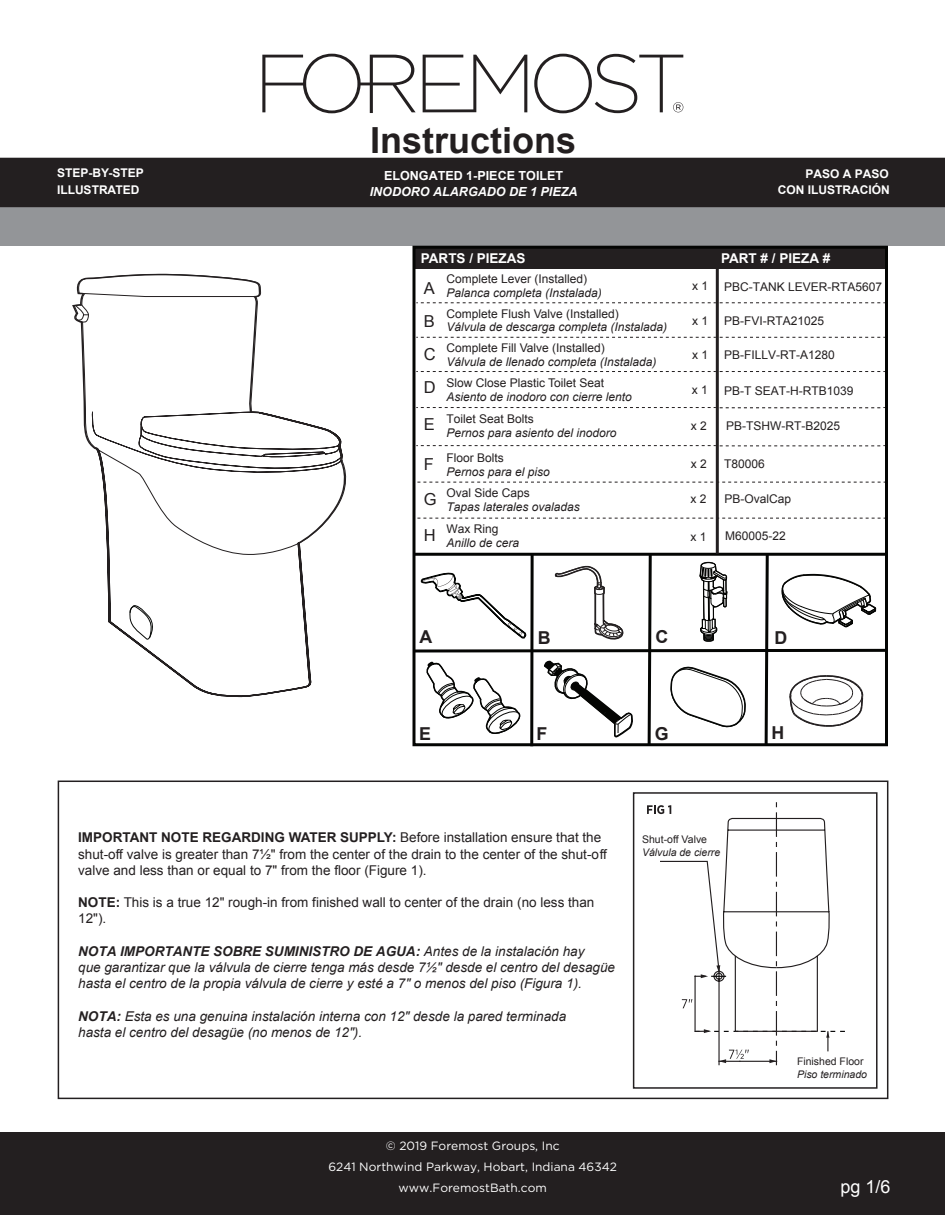
<style>
.page{position:relative;width:945px;height:1215px;background:#fff}
.page>*{position:absolute;margin:0;border:0;box-sizing:border-box;transform-origin:0 0}
.t1{font:700 36px "Arial";color:#231f20}
.t2{font:18px "Arial";color:#fff}
.t3{font:700 17.85px "Arial";color:#231f20}
.t4{font:16.5px/33px "Arial";color:#231f20;text-align:justify}
.t5{font:italic 13.5px/16.2px "Arial";color:#231f20}
.t6{font:13.5px/16.2px "Arial";color:#231f20}
.t7{font:700 13.5px "Arial";color:#fff}
.t8{font:italic 700 12.6px "Arial";color:#fff}
.t9{font:700 12.6px "Arial";color:#fff}
.t10{font:12px "Arial";color:#231f20}
.t11{font:italic 12px "Arial";color:#231f20}
.t12{font:12px/21px "Gotham";color:#fff;text-align:center}
.t13{font:700 12px/16.5px "Arial";color:#fff}
.t14{font:italic 10.5px "Arial";color:#231f20}
.t15{font:10.5px "Arial";color:#231f20}
.s1{font-weight:700}
</style>
<div class="page">
<svg style="left:417px;top:482px;width:467px;height:1px"></svg>
<svg style="left:417px;top:518px;width:467px;height:1px"></svg>
<div style="left:0;top:1133px;width:945px;height:82px;background:#231f20"></div>
<div style="left:0;top:207px;width:945px;height:39px;background:#939598"></div>
<div style="left:413px;top:247px;width:475px;height:22px;background:#231f20"></div>
<svg style="left:416px;top:302px;width:468px;height:1px"></svg>
<svg style="left:416px;top:337px;width:468px;height:1px"></svg>
<svg style="left:416px;top:371px;width:468px;height:1px"></svg>
<svg style="left:416px;top:407px;width:468px;height:1px"></svg>
<div style="left:633px;top:792px;width:245px;height:297px;border:2px solid #231f20"></div>
<svg style="left:647px;top:802px;width:198px;height:264px"></svg>
<div style="left:58px;top:781px;width:830px;height:318px;border:2px solid #231f20"></div>
<svg style="left:416px;top:445px;width:468px;height:1px"></svg>
<svg style="left:80px;top:324px;width:267px;height:373px"></svg>
<svg style="left:72px;top:273px;width:190px;height:51px"></svg>
<svg style="left:339px;top:455px;width:4px;height:8px"></svg>
<div style="left:0;top:158px;width:945px;height:49px;background:#231f20"></div>
<svg style="left:423px;top:55px;width:104px;height:57px"></svg>
<svg style="left:534px;top:54px;width:149px;height:59px"></svg>
<svg style="left:262px;top:54px;width:154px;height:59px"></svg>
<svg style="left:412px;top:552px;width:476px;height:195px"></svg>
<hr style="left:716px;top:268px;width:3px;height:286px;background:#231f20">
<p class="t13" style="left:57px;top:165px;width:88px">STEP-BY-STEP<br>ILLUSTRATED</p>
<h1 class="t1" style="left:370px;top:116px;width:208px">Instructions</h1>
<p class="t9" style="left:384px;top:167px;width:181px">ELONGATED 1-PIECE TOILET</p>
<p class="t8" style="left:370px;top:183px;width:209px">INODORO ALARGADO DE 1 PIEZA</p>
<p class="t13" style="left:806px;top:166px;width:85px">PASO A PASO</p>
<p class="t13" style="left:778px;top:182px;width:113px">CON ILUSTRACIÓN</p>
<p class="t7" style="left:421px;top:249px;width:106px">PARTS / PIEZAS</p>
<p class="t7" style="left:721px;top:249px;width:111px">PART # / PIEZA #</p>
<p class="t10" style="left:446px;top:271px;width:142px">Complete Lever (Installed)</p>
<p class="t11" style="left:446px;top:285px;width:157px">Palanca completa (Instalada)</p>
<p class="t10" style="left:446px;top:305px;width:174px">Complete Flush Valve (Installed)</p>
<p class="t11" style="left:446px;top:319px;width:222px">Válvula de descarga completa (Instalada)</p>
<p class="t4" style="left:424px;top:272px;width:13px">A B C D</p>
<p class="t10" style="left:692px;top:278px;width:18px">x 1</p>
<p class="t10" style="left:724px;top:279px;width:160px">PBC-TANK LEVER-RTA5607</p>
<p class="t10" style="left:692px;top:313px;width:18px">x 1</p>
<p class="t10" style="left:692px;top:347px;width:18px">x 1</p>
<p class="t10" style="left:692px;top:382px;width:18px">x 1</p>
<p class="t10" style="left:724px;top:313px;width:102px">PB-FVI-RTA21025</p>
<p class="t10" style="left:446px;top:340px;width:160px">Complete Fill Valve (Installed)</p>
<p class="t11" style="left:446px;top:354px;width:212px">Válvula de llenado completa (Instalada)</p>
<p class="t10" style="left:724px;top:347px;width:112px">PB-FILLV-RT-A1280</p>
<p class="t10" style="left:446px;top:375px;width:159px">Slow Close Plastic Toilet Seat</p>
<p class="t11" style="left:446px;top:389px;width:187px">Asiento de inodoro con cierre lento</p>
<p class="t10" style="left:724px;top:383px;width:131px">PB-T SEAT-H-RTB1039</p>
<p class="t4" style="left:424px;top:408px;width:13px">E</p>
<p class="t10" style="left:446px;top:411px;width:89px">Toilet Seat Bolts</p>
<p class="t11" style="left:446px;top:425px;width:172px">Pernos para asiento del inodoro</p>
<p class="t10" style="left:691px;top:418px;width:18px">x 2</p>
<p class="t10" style="left:726px;top:418px;width:116px">PB-TSHW-RT-B2025</p>
<p class="t4" style="left:424px;top:447px;width:12px">F</p>
<p class="t10" style="left:446px;top:450px;width:59px">Floor Bolts</p>
<p class="t11" style="left:446px;top:464px;width:105px">Pernos para el piso</p>
<p class="t10" style="left:691px;top:456px;width:18px">x 2</p>
<p class="t10" style="left:724px;top:456px;width:42px">T80006</p>
<p class="t4" style="left:424px;top:483px;width:14px">G</p>
<p class="t10" style="left:446px;top:485px;width:85px">Oval Side Caps</p>
<p class="t11" style="left:446px;top:499px;width:135px">Tapas laterales ovaladas</p>
<p class="t10" style="left:690px;top:491px;width:18px">x 2</p>
<p class="t10" style="left:724px;top:491px;width:68px">PB-OvalCap</p>
<p class="t10" style="left:446px;top:521px;width:54px">Wax Ring</p>
<p class="t11" style="left:446px;top:535px;width:74px">Anillo de cera</p>
<p class="t4" style="left:424px;top:519px;width:13px">H</p>
<p class="t10" style="left:690px;top:529px;width:18px">x 1</p>
<p class="t10" style="left:725px;top:528px;width:62px">M60005-22</p>
<h3 class="t3" style="left:420px;top:625px;width:14px">A</h3>
<h3 class="t3" style="left:538px;top:626px;width:14px">B</h3>
<h3 class="t3" style="left:656px;top:625px;width:14px">C</h3>
<h3 class="t3" style="left:774px;top:626px;width:14px">D</h3>
<h3 class="t3" style="left:419px;top:722px;width:13px">E</h3>
<h3 class="t3" style="left:655px;top:722px;width:15px">G</h3>
<h3 class="t3" style="left:537px;top:722px;width:12px">F</h3>
<h3 class="t3" style="left:771px;top:721px;width:14px">H</h3>
<p class="t6" style="left:78px;top:830px;width:530px"><span class="s1">IMPORTANT NOTE REGARDING WATER SUPPLY:</span> Before installation ensure that the shut-off valve is greater than 7½" from the center of the drain to the center of the shut-off valve and less than or equal to 7" from the floor (Figure 1).</p>
<p class="t6" style="left:78px;top:894px;width:518px"><span class="s1">NOTE:</span> This is a true 12" rough-in from finished wall to center of the drain (no less than<br>12").</p>
<p class="t5" style="left:78px;top:943px;width:538px"><span class="s1">NOTA IMPORTANTE SOBRE SUMINISTRO DE AGUA:</span> Antes de la instalación hay<br>que garantizar que la válvula de cierre tenga más desde 7½" desde el centro del desagüe hasta el centro de la propia válvula de cierre y esté a 7" o menos del piso (Figura 1).</p>
<p class="t5" style="left:78px;top:1008px;width:490px"><span class="s1">NOTA:</span> Esta es una genuina instalación interna con 12" desde la pared terminada hasta el centro del desagüe (no menos de 12").</p>
<p class="t15" style="left:642px;top:832px;width:66px">Shut-off Valve</p>
<p class="t14" style="left:642px;top:845px;width:80px">Válvula de cierre</p>
<p class="t12" style="left:328px;top:1136px;width:290px">© 2019 Foremost Groups, Inc<br>6241 Northwind Parkway, Hobart, Indiana 46342 www.ForemostBath.com</p>
<p class="t15" style="left:797px;top:1055px;width:68px">Finished Floor</p>
<p class="t14" style="left:797px;top:1067px;width:72px">Piso terminado</p>
<h2 class="t2" style="left:840px;top:1175px;width:52px">pg 1/6</h2>
</div>
